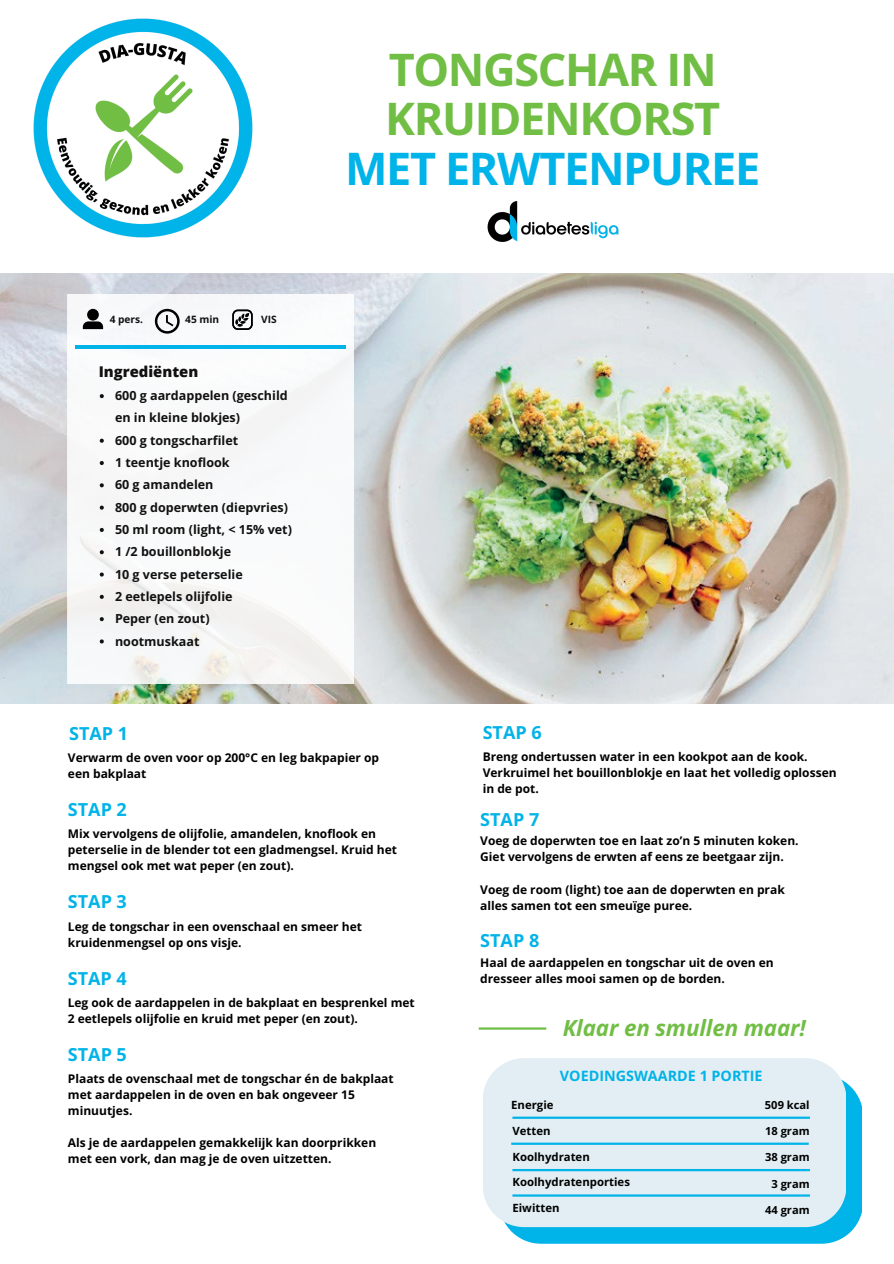
<style>
.page{position:relative;width:894px;height:1264px;background:#fff}
.page>*{position:absolute;margin:0;border:0;box-sizing:border-box;transform-origin:0 0}
.t1{font:700 45px/49.5px "Open Sans Hebrew";letter-spacing:-.03em;color:#71be45}
.t2{font:700 45px "Open Sans Hebrew";letter-spacing:-.03em;color:#00b3e8}
.t3{font:italic 700 22.35px "Open Sans Hebrew";letter-spacing:-.005em;color:#71be45}
.t4{font:700 18px "Open Sans Hebrew";color:#00b3e8}
.t5{font:800 14.85px "Open Sans";color:#111}
.t6{font:700 14.4px "Open Sans Hebrew";color:#00b3e8}
.t7{font:700 12.6px/22.4px "Open Sans Hebrew";color:#111}
.t8{font:700 12px/16px "Open Sans Hebrew";color:#000}
.t9{font:700 11.4px "Open Sans Hebrew";color:#000}
.t10{font:700 11.1px "Open Sans Hebrew";color:#000}
.t11{font:700 10.2px "Open Sans Hebrew";color:#111}
</style>
<div class="page">
<svg style="left:507px;top:1082px;width:354px;height:161px;background:#16b9e9"></svg>
<div style="left:483px;top:1058px;width:362px;height:169px;background:#e2eef3"></div>
<hr style="left:512px;top:1116px;width:297px;height:2px;background:#00b3e8">
<hr style="left:511px;top:1142px;width:297px;height:2px;background:#00b3e8">
<hr style="left:512px;top:1168px;width:297px;height:3px;background:#00b3e8">
<hr style="left:512px;top:1194px;width:297px;height:2px;background:#00b3e8">
<img style="left:0;top:274px;width:893px;height:430px">
<img style="left:487px;top:201px;width:132px;height:41px">
<img style="left:33px;top:18px;width:220px;height:220px">
<hr style="left:478px;top:1027px;width:68px;height:2px;background:#71be45">
<img style="left:68px;top:294px;width:286px;height:389px">
<svg style="left:83px;top:309px;width:20px;height:20px"></svg>
<svg style="left:155px;top:309px;width:25px;height:24px"></svg>
<div style="left:232px;top:309px;width:20px;height:21px;border:2px solid #000;border-radius:5px"></div>
<svg style="left:235px;top:313px;width:14px;height:14px"></svg>
<hr style="left:75px;top:345px;width:271px;height:4px;background:#00b3e8">
<svg style="left:100px;top:394px;width:4px;height:4px"></svg>
<svg style="left:100px;top:438px;width:4px;height:5px"></svg>
<svg style="left:100px;top:461px;width:4px;height:4px"></svg>
<svg style="left:100px;top:483px;width:4px;height:4px"></svg>
<svg style="left:100px;top:505px;width:4px;height:4px"></svg>
<svg style="left:100px;top:528px;width:4px;height:4px"></svg>
<svg style="left:100px;top:550px;width:4px;height:4px"></svg>
<svg style="left:100px;top:572px;width:4px;height:4px"></svg>
<svg style="left:100px;top:595px;width:4px;height:4px"></svg>
<svg style="left:100px;top:617px;width:4px;height:4px"></svg>
<svg style="left:100px;top:639px;width:4px;height:4px"></svg>
<p class="t11" style="left:110px;top:312px;width:35px">4 pers.</p>
<p class="t11" style="left:185px;top:312px;width:35px">45 min</p>
<p class="t11" style="left:261px;top:312px;width:17px">VIS</p>
<p class="t5" style="left:99px;top:361px;width:101px">Ingrediënten</p>
<p class="t7" style="left:115px;top:384px;width:178px">600 g aardappelen (geschild en in kleine blokjes)<br>600 g tongscharfilet<br>1 teentje knoflook<br>60 g amandelen<br>800 g doperwten (diepvries)<br>50 ml room (light, &lt; 15% vet)<br>1 /2 bouillonblokje<br>10 g verse peterselie<br>2 eetlepels olijfolie<br>Peper (en zout) nootmuskaat</p>
<h1 class="t1" style="left:385px;top:43px;width:336px">TONGSCHAR IN<br>KRUIDENKORST</h1>
<h1 class="t2" style="left:345px;top:137px;width:416px">MET ERWTENPUREE</h1>
<h3 class="t4" style="left:69px;top:720px;width:60px">STAP 1</h3>
<p class="t8" style="left:68px;top:749px;width:312px">Verwarm de oven voor op 200°C en leg bakpapier op een bakplaat</p>
<h3 class="t4" style="left:68px;top:796px;width:60px">STAP 2</h3>
<p class="t8" style="left:68px;top:825px;width:331px">Mix vervolgens de olijfolie, amandelen, knoflook en peterselie in de blender tot een gladmengsel. Kruid het mengsel ook met wat peper (en zout).</p>
<h3 class="t4" style="left:68px;top:889px;width:60px">STAP 3</h3>
<p class="t8" style="left:68px;top:917px;width:295px">Leg de tongschar in een ovenschaal en smeer het kruidenmengsel op ons visje.</p>
<h3 class="t4" style="left:68px;top:965px;width:60px">STAP 4</h3>
<p class="t8" style="left:68px;top:994px;width:348px">Leg ook de aardappelen in de bakplaat en besprenkel met<br>2 eetlepels olijfolie en kruid met peper (en zout).</p>
<h3 class="t4" style="left:68px;top:1041px;width:60px">STAP 5</h3>
<p class="t8" style="left:68px;top:1070px;width:327px">Plaats de ovenschaal met de tongschar én de bakplaat met aardappelen in de oven en bak ongeveer 15 minuutjes.</p>
<p class="t8" style="left:68px;top:1134px;width:310px">Als je de aardappelen gemakkelijk kan doorprikken met een vork, dan mag je de oven uitzetten.</p>
<h3 class="t4" style="left:482px;top:719px;width:60px">STAP 6</h3>
<p class="t8" style="left:482px;top:748px;width:355px">Breng ondertussen water in een kookpot aan de kook.<br>Verkruimel het bouillonblokje en laat het volledig oplossen in de pot.</p>
<h3 class="t4" style="left:480px;top:806px;width:60px">STAP 7</h3>
<p class="t8" style="left:480px;top:832px;width:320px">Voeg de doperwten toe en laat zo’n 5 minuten koken.<br>Giet vervolgens de erwten af eens ze beetgaar zijn.</p>
<p class="t8" style="left:480px;top:880px;width:306px">Voeg de room (light) toe aan de doperwten en prak alles samen tot een smeuïge puree.</p>
<h3 class="t4" style="left:480px;top:927px;width:60px">STAP 8</h3>
<p class="t8" style="left:480px;top:954px;width:295px">Haal de aardappelen en tongschar uit de oven en dresseer alles mooi samen op de borden.</p>
<h2 class="t3" style="left:562px;top:1011px;width:245px">Klaar en smullen maar!</h2>
<p class="t6" style="left:559px;top:1065px;width:204px">VOEDINGSWAARDE 1 PORTIE</p>
<p class="t9" style="left:511px;top:1097px;width:44px">Energie</p>
<p class="t10" style="left:764px;top:1097px;width:46px">509 kcal</p>
<p class="t9" style="left:512px;top:1122px;width:40px">Vetten</p>
<p class="t10" style="left:764px;top:1123px;width:46px">18 gram</p>
<p class="t9" style="left:512px;top:1148px;width:79px">Koolhydraten</p>
<p class="t10" style="left:764px;top:1149px;width:46px">38 gram</p>
<p class="t9" style="left:512px;top:1174px;width:119px">Koolhydratenporties</p>
<p class="t10" style="left:771px;top:1175px;width:40px">3 gram</p>
<p class="t9" style="left:512px;top:1199px;width:49px">Eiwitten</p>
<p class="t10" style="left:764px;top:1202px;width:46px">44 gram</p>
</div>
